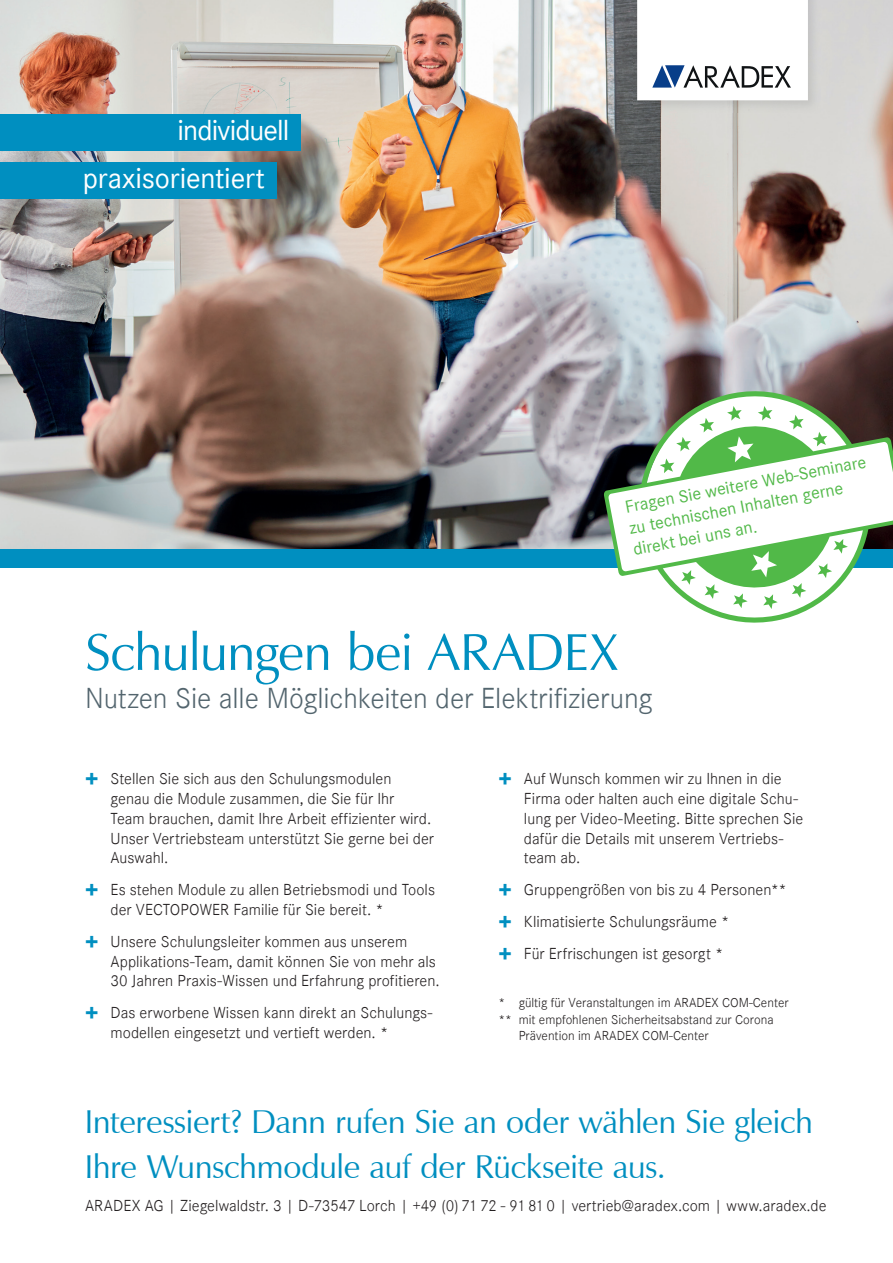
<style>
.page{position:relative;width:893px;height:1263px;background:#fff}
.page>*{position:absolute;margin:0;border:0;box-sizing:border-box;transform-origin:0 0}
.t1{font:52.5px "Zapf Humanist 601 BT";letter-spacing:-.015em;color:#008fc0}
.t2{font:33px/45px "Zapf Humanist 601 BT";letter-spacing:-.015em;color:#008fc0}
.t3{font:300 30px "Corporate S";letter-spacing:-.005em;color:#53656e}
.t4{font:30px/47.8px "Corporate S";letter-spacing:-.01em;color:#fff}
.t5{font:18px/21.5px "Corporate S";color:#52b949}
.t6{font:300 16.5px/19.8px "Corporate S";color:#231f20}
.t7{font:300 13.5px "Corporate S";color:#231f20}
.s1{font-family:"Arial";font-weight:700;font-size:23.1px;color:#008fc0}
</style>
<div class="page">
<img style="left:0;top:0;width:893px;height:549px">
<div style="left:0;top:549px;width:893px;height:18px;background:#008fc0"></div>
<svg style="left:603px;top:384px;width:290px;height:239px"></svg>
<div style="left:0;top:114px;width:300px;height:36px;background:#008fc0"></div>
<div style="left:0;top:162px;width:276px;height:36px;background:#008fc0"></div>
<img style="left:633px;top:0;width:187px;height:112px">
<svg style="left:637px;top:0;width:171px;height:100px"></svg>
<h3 class="t4" style="left:83px;top:106px;width:208px;text-indent:95px">individuell praxisorientiert</h3>
<p class="t5" style="left:623px;top:497px;width:247px;rotate:-11deg">Fragen Sie weitere Web-Seminare zu technischen Inhalten gerne direkt bei uns an.</p>
<h1 class="t1" style="left:85px;top:619px;width:535px">Schulungen bei ARADEX</h1>
<h3 class="t3" style="left:85px;top:681px;width:569px">Nutzen Sie alle Möglichkeiten der Elektrifizierung</h3>
<p class="t6" style="left:111px;top:769px;width:325px;text-indent:-26px"><span class="s1">+</span> Stellen Sie sich aus den Schulungsmodulen genau die Module zusammen, die Sie für Ihr<br>Team brauchen, damit Ihre Arbeit effizienter wird.<br>Unser Vertriebsteam unterstützt Sie gerne bei der Auswahl.</p>
<p class="t6" style="left:111px;top:880px;width:326px;text-indent:-26px"><span class="s1">+</span> Es stehen Module zu allen Betriebsmodi und Tools der VECTOPOWER Familie für Sie bereit. *</p>
<p class="t6" style="left:111px;top:931px;width:331px;text-indent:-26px"><span class="s1">+</span> Unsere Schulungsleiter kommen aus unserem<br>Applikations-Team, damit können Sie von mehr als<br>30 Jahren Praxis-Wissen und Erfahrung profitieren.</p>
<p class="t6" style="left:111px;top:1003px;width:323px;text-indent:-26px"><span class="s1">+</span> Das erworbene Wissen kann direkt an Schulungs&shy;modellen eingesetzt und vertieft werden. *</p>
<p class="t6" style="left:524px;top:769px;width:281px;text-indent:-26px"><span class="s1">+</span> Auf Wunsch kommen wir zu Ihnen in die Firma oder halten auch eine digitale Schu&shy;lung per Video-Meeting. Bitte sprechen Sie dafür die Details mit unserem Vertriebs&shy;team ab.</p>
<p class="t6" style="left:498px;top:874px;width:290px;line-height:31.8px"><span class="s1">+</span> Gruppengrößen von bis zu 4 Personen** <span class="s1">+</span> Klimatisierte Schulungsräume *<br><span class="s1">+</span> Für Erfrischungen ist gesorgt *</p>
<p class="t7" style="left:498px;top:995px;width:292px">* gültig für Veranstaltungen im ARADEX COM-Center</p>
<p class="t7" style="left:498px;top:1011px;width:277px">** mit empfohlenen Sicherheitsabstand zur Corona</p>
<p class="t7" style="left:519px;top:1028px;width:192px">Prävention im ARADEX COM-Center</p>
<h2 class="t2" style="left:84px;top:1099px;width:730px">Interessiert? Dann rufen Sie an oder wählen Sie gleich<br>Ihre Wunschmodule auf der Rückseite aus.</h2>
<p class="t6" style="left:85px;top:1196px;width:743px">ARADEX AG | Ziegelwaldstr. 3 | D-73547 Lorch | +49 (0) 71 72 - 91 81 0 | vertrieb@aradex.com | www.aradex.de</p>
</div>
